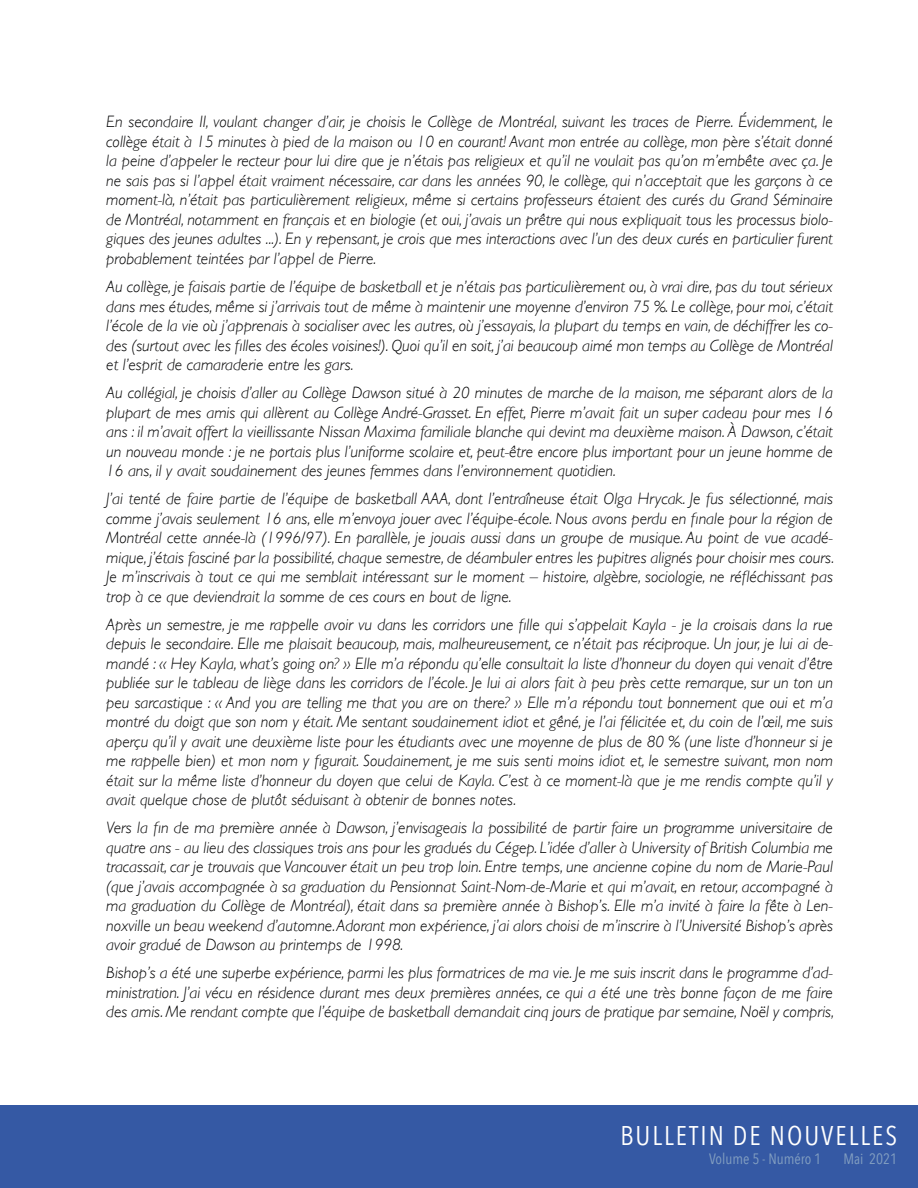
<style>
.page{position:relative;width:918px;height:1188px;background:#fff}
.page>*{position:absolute;margin:0;border:0;box-sizing:border-box;transform-origin:0 0}
.t1{font:27px "Avenir Next Condensed";letter-spacing:.075em;color:#fff}
.t2{font:italic 300 16.5px/19.5px "Gill Sans";color:#020203;text-align:justify}
.t3{font:15px "Avenir Next Condensed";color:#839fc1}
</style>
<div class="page">
<div style="left:0;top:1106px;width:918px;height:82px;background:#3559a4"></div>
<p class="t2" style="left:106px;top:112px;width:728px">En secondaire II, voulant changer d’air, je choisis le Collège de Montréal, suivant les traces de Pierre. Évidemment, le collège était à 15 minutes à pied de la maison ou 10 en courant! Avant mon entrée au collège, mon père s’était donné la peine d’appeler le recteur pour lui dire que je n’étais pas religieux et qu’il ne voulait pas qu’on m’embête avec ça. Je ne sais pas si l’appel était vraiment nécessaire, car dans les années 90, le collège, qui n’acceptait que les garçons à ce moment-là, n’était pas particulièrement religieux, même si certains professeurs étaient des curés du Grand Séminaire de Montréal, notamment en français et en biologie (et oui, j’avais un prêtre qui nous expliquait tous les processus biolo&shy;giques des jeunes adultes ...). En y repensant, je crois que mes interactions avec l’un des deux curés en particulier furent probablement teintées par l’appel de Pierre.</p>
<p class="t2" style="left:106px;top:277px;width:728px">Au collège, je faisais partie de l’équipe de basketball et je n’étais pas particulièrement ou, à vrai dire, pas du tout sérieux dans mes études, même si j’arrivais tout de même à maintenir une moyenne d’environ 75 %. Le collège, pour moi, c’était l’école de la vie où j’apprenais à socialiser avec les autres, où j’essayais, la plupart du temps en vain, de déchiffrer les co&shy;des (surtout avec les filles des écoles voisines!). Quoi qu’il en soit, j’ai beaucoup aimé mon temps au Collège de Montréal et l’esprit de camaraderie entre les gars.</p>
<p class="t2" style="left:106px;top:383px;width:728px">Au collégial, je choisis d’aller au Collège Dawson situé à 20 minutes de marche de la maison, me séparant alors de la plupart de mes amis qui allèrent au Collège André-Grasset. En effet, Pierre m’avait fait un super cadeau pour mes 16 ans : il m’avait offert la vieillissante Nissan Maxima familiale blanche qui devint ma deuxième maison. À Dawson, c’était un nouveau monde : je ne portais plus l’uniforme scolaire et, peut-être encore plus important pour un jeune homme de 16 ans, il y avait soudainement des jeunes femmes dans l’environnement quotidien.</p>
<p class="t2" style="left:106px;top:489px;width:729px">J’ai tenté de faire partie de l’équipe de basketball AAA, dont l’entraîneuse était Olga Hrycak. Je fus sélectionné, mais comme j’avais seulement 16 ans, elle m’envoya jouer avec l’équipe-école. Nous avons perdu en finale pour la région de Montréal cette année-là (1996/97). En parallèle, je jouais aussi dans un groupe de musique. Au point de vue acadé&shy;mique, j’étais fasciné par la possibilité, chaque semestre, de déambuler entres les pupitres alignés pour choisir mes cours.<br>Je m’inscrivais à tout ce qui me semblait intéressant sur le moment – histoire, algèbre, sociologie, ne réfléchissant pas trop à ce que deviendrait la somme de ces cours en bout de ligne.</p>
<p class="t2" style="left:106px;top:614px;width:728px">Après un semestre, je me rappelle avoir vu dans les corridors une fille qui s’appelait Kayla - je la croisais dans la rue depuis le secondaire. Elle me plaisait beaucoup, mais, malheureusement, ce n’était pas réciproque. Un jour, je lui ai de&shy;mandé : « Hey Kayla, what’s going on? » Elle m’a répondu qu’elle consultait la liste d’honneur du doyen qui venait d’être publiée sur le tableau de liège dans les corridors de l’école. Je lui ai alors fait à peu près cette remarque, sur un ton un peu sarcastique : « And you are telling me that you are on there? » Elle m’a répondu tout bonnement que oui et m’a montré du doigt que son nom y était. Me sentant soudainement idiot et gêné, je l’ai félicitée et, du coin de l’œil, me suis aperçu qu’il y avait une deuxième liste pour les étudiants avec une moyenne de plus de 80 % (une liste d’honneur si je me rappelle bien) et mon nom y figurait. Soudainement, je me suis senti moins idiot et, le semestre suivant, mon nom était sur la même liste d’honneur du doyen que celui de Kayla. C’est à ce moment-là que je me rendis compte qu’il y avait quelque chose de plutôt séduisant à obtenir de bonnes notes.</p>
<p class="t2" style="left:106px;top:818px;width:728px">Vers la fin de ma première année à Dawson, j’envisageais la possibilité de partir faire un programme universitaire de quatre ans - au lieu des classiques trois ans pour les gradués du Cégep. L’idée d’aller à University of British Columbia me tracassait, car je trouvais que Vancouver était un peu trop loin. Entre temps, une ancienne copine du nom de Marie-Paul (que j’avais accompagnée à sa graduation du Pensionnat Saint-Nom-de-Marie et qui m’avait, en retour, accompagné à ma graduation du Collège de Montréal), était dans sa première année à Bishop’s. Elle m’a invité à faire la fête à Len&shy;noxville un beau weekend d’automne. Adorant mon expérience, j’ai alors choisi de m’inscrire à l’Université Bishop’s après avoir gradué de Dawson au printemps de 1998.</p>
<p class="t2" style="left:106px;top:963px;width:729px">Bishop’s a été une superbe expérience, parmi les plus formatrices de ma vie. Je me suis inscrit dans le programme d’ad&shy;ministration. J’ai vécu en résidence durant mes deux premières années, ce qui a été une très bonne façon de me faire des amis. Me rendant compte que l’équipe de basketball demandait cinq jours de pratique par semaine, Noël y compris,</p>
<h1 class="t1" style="left:620px;top:1113px;width:278px">BULLETIN DE NOUVELLES</h1>
<p class="t3" style="left:709px;top:1146px;width:114px">Volume 5 - Numéro 1</p>
<p class="t3" style="left:843px;top:1146px;width:55px">Mai 2021</p>
</div>
